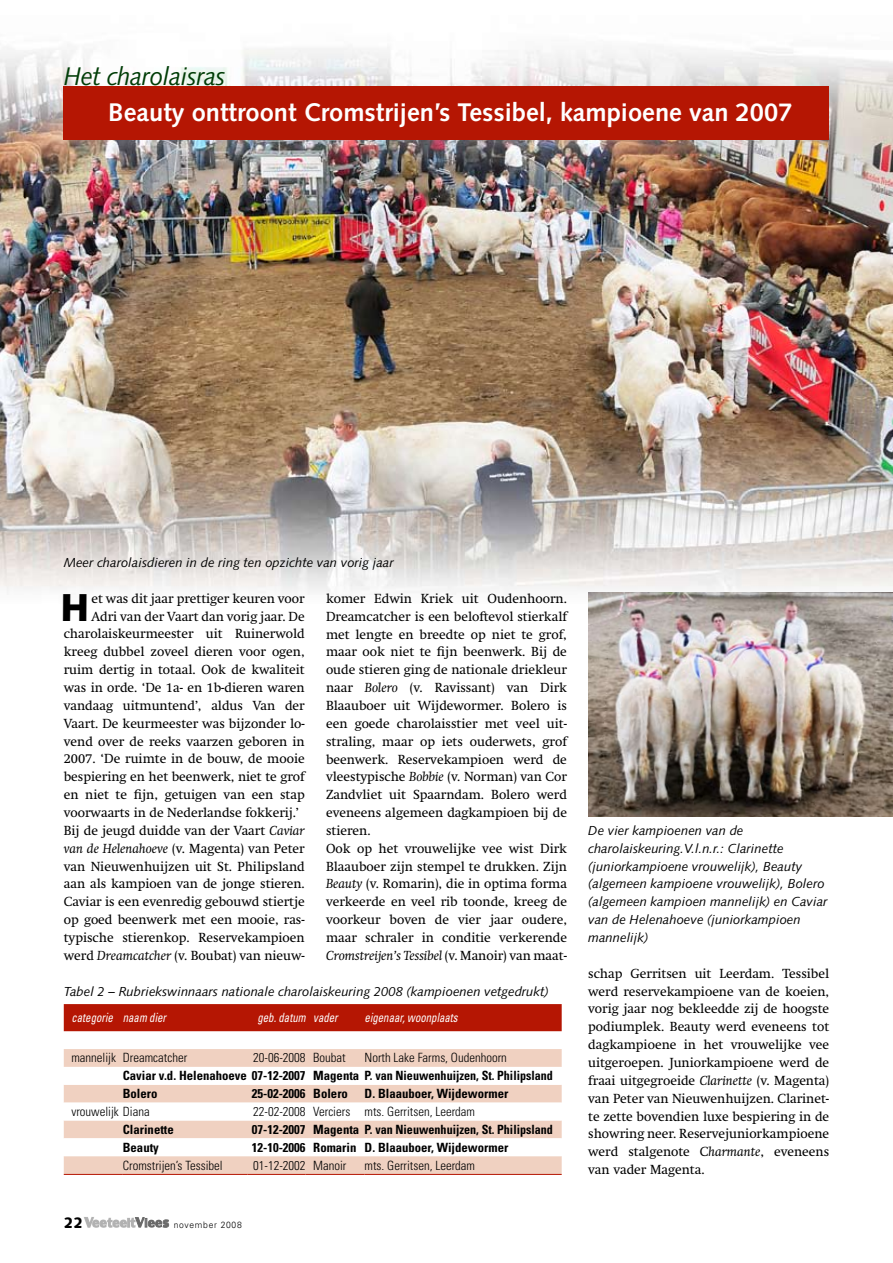
<style>
.page{position:relative;width:893px;height:1263px;background:#fff}
.page>*{position:absolute;margin:0;border:0;box-sizing:border-box;transform-origin:0 0}
.t1{font:900 38.85px "Syntax";color:#000}
.t2{font:700 25.5px "Syntax";color:#fff}
.t3{font:italic 25.5px "Syntax";letter-spacing:-.015em;color:#003c06;scale:.95 1}
.t4{font:900 15px "Syntax";color:#000}
.t5{font:13.05px/17.9px "Swift";color:#000}
.t6{font:italic 13.05px/17.9px "Syntax";color:#000}
.t7{font:700 condensed 12.75px/17.9px "Univers";color:#000}
.t8{font:300 condensed 12.75px "Univers";color:#000}
.t9{font:italic condensed 12.75px "Univers";color:#fff;scale:.85 1}
.t10{font:300 9px "Univers";letter-spacing:.08em;color:#000;scale:.95 1}
.s1{font-style:italic}
</style>
<div class="page">
<img style="left:0;top:47px;width:893px;height:548px">
<svg style="left:84px;top:1217px;width:86px;height:11px"></svg>
<div style="left:64px;top:86px;width:765px;height:54px;background:#b51603"></div>
<div style="left:64px;top:1004px;width:498px;height:27px;background:#b51603"></div>
<div style="left:64px;top:1049px;width:498px;height:125px;background:#f0d1c1"></div>
<svg style="left:64px;top:1067px;width:498px;height:89px"></svg>
<hr style="left:64px;top:1174px;width:59px;height:1px;background:#b51603">
<hr style="left:123px;top:1174px;width:124px;height:1px;background:#b51603">
<hr style="left:247px;top:1174px;width:59px;height:1px;background:#b51603">
<hr style="left:306px;top:1174px;width:59px;height:1px;background:#b51603">
<hr style="left:365px;top:1174px;width:197px;height:1px;background:#b51603">
<img style="left:588px;top:592px;width:305px;height:225px">
<h2 class="t3" style="left:64px;top:61px;width:171px">Het charolaisras</h2>
<h2 class="t2" style="left:108px;top:97px;width:686px">Beauty onttroont Cromstrijen’s Tessibel, kampioene van 2007</h2>
<p class="t6" style="left:64px;top:554px;width:331px">Meer charolaisdieren in de ring ten opzichte van vorig jaar</p>
<h1 class="t1" style="left:60px;top:584px;width:31px">H</h1>
<p class="t5" style="left:91px;top:589px;width:215px">et was dit jaar prettiger keuren voor</p>
<p class="t5" style="left:91px;top:607px;width:215px">Adri van der Vaart dan vorig jaar. De</p>
<p class="t5" style="left:64px;top:625px;width:242px">charolaiskeurmeester uit Ruinerwold</p>
<p class="t5" style="left:64px;top:643px;width:242px">kreeg dubbel zoveel dieren voor ogen,</p>
<p class="t5" style="left:64px;top:661px;width:242px">ruim dertig in totaal. Ook de kwaliteit</p>
<p class="t5" style="left:64px;top:679px;width:242px">was in orde. ‘De 1a- en 1b-dieren waren</p>
<p class="t5" style="left:64px;top:696px;width:242px">vandaag uitmuntend’, aldus Van der</p>
<p class="t5" style="left:64px;top:714px;width:242px">Vaart. De keurmeester was bijzonder lo-</p>
<p class="t5" style="left:64px;top:732px;width:242px">vend over de reeks vaarzen geboren in</p>
<p class="t5" style="left:64px;top:750px;width:242px">2007. ‘De ruimte in de bouw, de mooie</p>
<p class="t5" style="left:64px;top:768px;width:242px">bespiering en het beenwerk, niet te grof</p>
<p class="t5" style="left:64px;top:786px;width:242px">en niet te fijn, getuigen van een stap</p>
<p class="t5" style="left:64px;top:804px;width:237px">voorwaarts in de Nederlandse fokkerij.’</p>
<p class="t5" style="left:64px;top:821px;width:242px">Bij de jeugd duidde van der Vaart <span class="s1">Caviar</span></p>
<p class="t5" style="left:64px;top:839px;width:242px"><span class="s1">van de Helenahoeve</span> (v. Magenta) van Peter</p>
<p class="t5" style="left:64px;top:857px;width:242px">van Nieuwenhuijzen uit St. Philipsland</p>
<p class="t5" style="left:64px;top:875px;width:242px">aan als kampioen van de jonge stieren.</p>
<p class="t5" style="left:64px;top:893px;width:242px">Caviar is een evenredig gebouwd stiertje</p>
<p class="t5" style="left:64px;top:911px;width:242px">op goed beenwerk met een mooie, ras-</p>
<p class="t5" style="left:64px;top:929px;width:242px">typische stierenkop. Reservekampioen</p>
<p class="t5" style="left:64px;top:946px;width:242px">werd <span class="s1">Dreamcatcher</span> (v. Boubat) van nieuw-</p>
<p class="t5" style="left:326px;top:589px;width:242px">komer Edwin Kriek uit Oudenhoorn.<br>Dreamcatcher is een beloftevol stierkalf met lengte en breedte op niet te grof, maar ook niet te fijn beenwerk. Bij de oude stieren ging de nationale driekleur naar <span class="s1">Bolero</span> (v. Ravissant) van Dirk Blaauboer uit Wijdewormer. Bolero is een goede charolaisstier met veel uit&shy;straling, maar op iets ouderwets, grof beenwerk. Reservekampioen werd de vleestypische <span class="s1">Bobbie</span> (v. Norman) van Cor Zandvliet uit Spaarndam. Bolero werd eveneens algemeen dagkampioen bij de stieren.<br>Ook op het vrouwelijke vee wist Dirk Blaauboer zijn stempel te drukken. Zijn <span class="s1">Beauty</span> (v. Romarin), die in optima forma verkeerde en veel rib toonde, kreeg de voorkeur boven de vier jaar oudere, maar schraler in conditie verkerende <span class="s1">Cromstreijen’s Tessibel</span> (v. Manoir) van maat-</p>
<p class="t6" style="left:64px;top:982px;width:486px">Tabel 2 – Rubriekswinnaars nationale charolaiskeuring 2008 (kampioenen vetgedrukt)</p>
<p class="t9" style="left:71px;top:1009px;width:113px">categorie naam dier</p>
<p class="t9" style="left:257px;top:1009px;width:96px">geb. datum vader</p>
<p class="t9" style="left:365px;top:1009px;width:111px">eigenaar, woonplaats</p>
<p class="t8" style="left:71px;top:1050px;width:117px">mannelijk Dreamcatcher</p>
<p class="t8" style="left:253px;top:1050px;width:94px">20-06-2008 Boubat</p>
<p class="t8" style="left:365px;top:1050px;width:144px">North Lake Farms, Oudenhoorn</p>
<p class="t7" style="left:123px;top:1066px;width:432px">Caviar v.d. Helenahoeve 07-12-2007 Magenta P. van Nieuwenhuijzen, St. Philipsland<br>Bolero</p>
<p class="t7" style="left:252px;top:1084px;width:98px">25-02-2006 Bolero</p>
<p class="t7" style="left:365px;top:1084px;width:145px">D. Blaauboer, Wijdewormer</p>
<p class="t8" style="left:71px;top:1104px;width:80px">vrouwelijk Diana</p>
<p class="t8" style="left:253px;top:1104px;width:223px">22-02-2008 Verciers mts. Gerritsen, Leerdam</p>
<p class="t7" style="left:123px;top:1120px;width:53px">Clarinette</p>
<p class="t7" style="left:252px;top:1120px;width:303px">07-12-2007 Magenta P. van Nieuwenhuijzen, St. Philipsland</p>
<p class="t7" style="left:123px;top:1138px;width:38px">Beauty</p>
<p class="t7" style="left:252px;top:1138px;width:258px">12-10-2006 Romarin D. Blaauboer, Wijdewormer</p>
<p class="t8" style="left:123px;top:1157px;width:101px">Cromstrijen’s Tessibel</p>
<p class="t8" style="left:253px;top:1157px;width:95px">01-12-2002 Manoir</p>
<p class="t8" style="left:365px;top:1157px;width:112px">mts. Gerritsen, Leerdam</p>
<p class="t4" style="left:64px;top:1213px;width:21px">22</p>
<p class="t10" style="left:174px;top:1219px;width:73px">november 2008</p>
<p class="t6" style="left:588px;top:821px;width:241px">De vier kampioenen van de charolaiskeuring.V.l.n.r.: Clarinette (juniorkampioene vrouwelijk), Beauty (algemeen kampioene vrouwelijk), Bolero (algemeen kampioen mannelijk) en Caviar van de Helenahoeve (juniorkampioen mannelijk)</p>
<p class="t5" style="left:588px;top:964px;width:242px;text-align:justify">schap Gerritsen uit Leerdam. Tessibel werd reservekampioene van de koeien, vorig jaar nog bekleedde zij de hoogste podiumplek. Beauty werd eveneens tot dagkampioene in het vrouwelijke vee uitgeroepen. Juniorkampioene werd de fraai uitgegroeide <span class="s1">Clarinette</span> (v. Magenta) van Peter van Nieuwenhuijzen. Clarinet&shy;te zette bovendien luxe bespiering in de showring neer. Reservejuniorkampioene werd stalgenote C<span class="s1">harmante</span>, eveneens van vader Magenta.</p>
</div>
